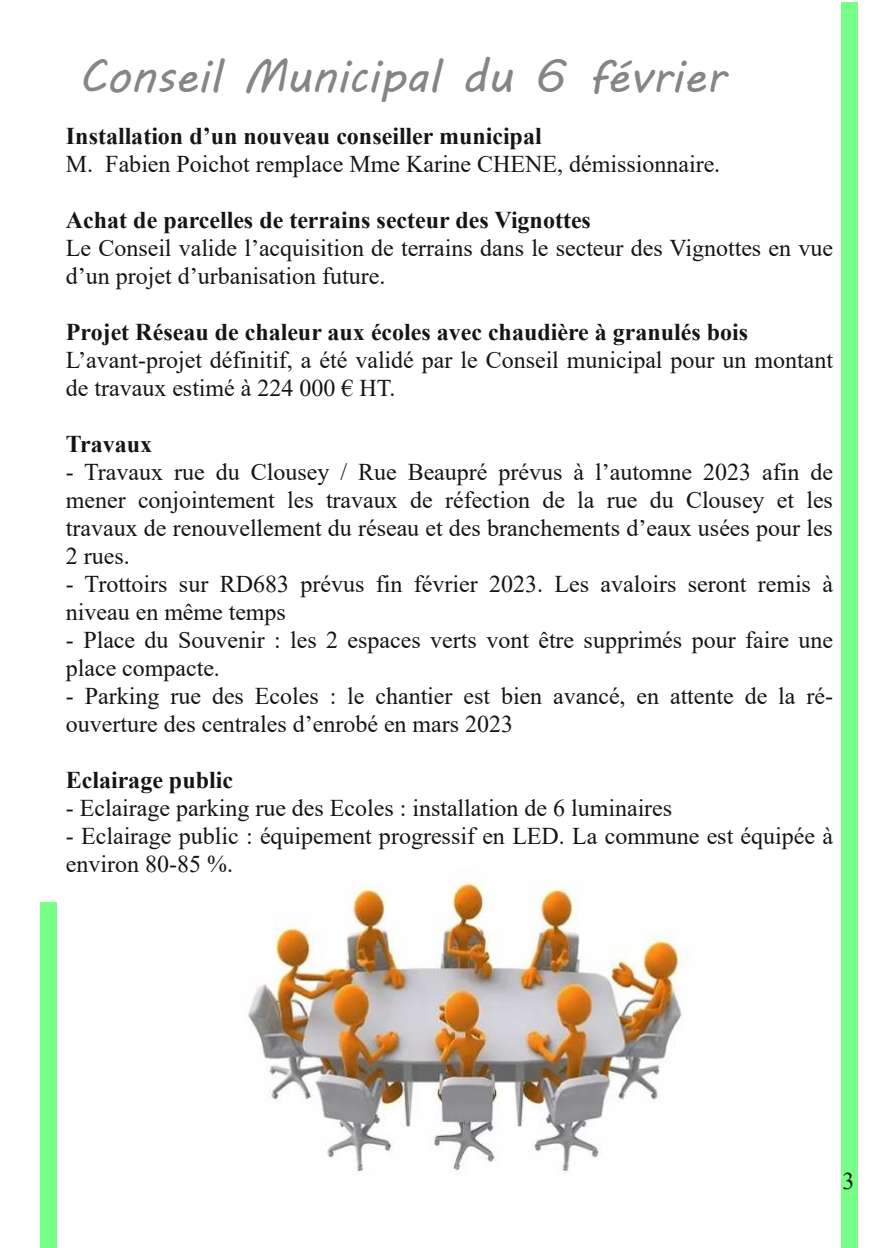
<style>
.page{position:relative;width:896px;height:1248px;background:#fff}
.page>*{position:absolute;margin:0;border:0;box-sizing:border-box;transform-origin:0 0}
.t1{font:46px "MV Boli";color:#858585}
.t2{font:24px/28px "Times New Roman";color:#171513}
.t3{font:700 24px "Times New Roman";color:#171513}
</style>
<div class="page">
<div style="left:41px;top:902px;width:16px;height:345px;background:#7f8"></div>
<div style="left:841px;top:2px;width:16px;height:1245px;background:#7f8"></div>
<img style="left:248px;top:871px;width:434px;height:304px">
<h1 class="t1" style="left:79px;top:45px;width:648px">Conseil Municipal du 6 février</h1>
<p class="t3" style="left:66px;top:118px;width:477px">Installation d’un nouveau conseiller municipal</p>
<p class="t2" style="left:66px;top:149px;width:656px">M. Fabien Poichot remplace Mme Karine CHENE, démissionnaire.</p>
<p class="t3" style="left:66px;top:202px;width:526px">Achat de parcelles de terrains secteur des Vignottes</p>
<p class="t2" style="left:66px;top:233px;width:768px">Le Conseil valide l’acquisition de terrains dans le secteur des Vignottes en vue d’un projet d’urbanisation future.</p>
<p class="t3" style="left:66px;top:314px;width:684px">Projet Réseau de chaleur aux écoles avec chaudière à granulés bois</p>
<p class="t2" style="left:66px;top:345px;width:768px">L’avant-projet définitif, a été validé par le Conseil municipal pour un montant de travaux estimé à 224 000 € HT.</p>
<p class="t3" style="left:66px;top:426px;width:88px">Travaux</p>
<p class="t2" style="left:66px;top:457px;width:768px;text-align:justify">- Travaux rue du Clousey / Rue Beaupré prévus à l’automne 2023 afin de mener conjointement les travaux de réfection de la rue du Clousey et les travaux de renouvellement du réseau et des branchements d’eaux usées pour les 2 rues.</p>
<p class="t2" style="left:66px;top:569px;width:768px">- Trottoirs sur RD683 prévus fin février 2023. Les avaloirs seront remis à niveau en même temps</p>
<p class="t2" style="left:66px;top:625px;width:768px">- Place du Souvenir : les 2 espaces verts vont être supprimés pour faire une place compacte.</p>
<p class="t2" style="left:66px;top:681px;width:768px">- Parking rue des Ecoles : le chantier est bien avancé, en attente de la ré&shy;ouverture des centrales d’enrobé en mars 2023</p>
<p class="t3" style="left:66px;top:762px;width:169px">Eclairage public</p>
<p class="t2" style="left:66px;top:793px;width:608px">- Eclairage parking rue des Ecoles : installation de 6 luminaires</p>
<p class="t2" style="left:66px;top:821px;width:768px">- Eclairage public : équipement progressif en LED. La commune est équipée à environ 80-85 %.</p>
<p class="t2" style="left:842px;top:1165px;width:13px">3</p>
</div>
